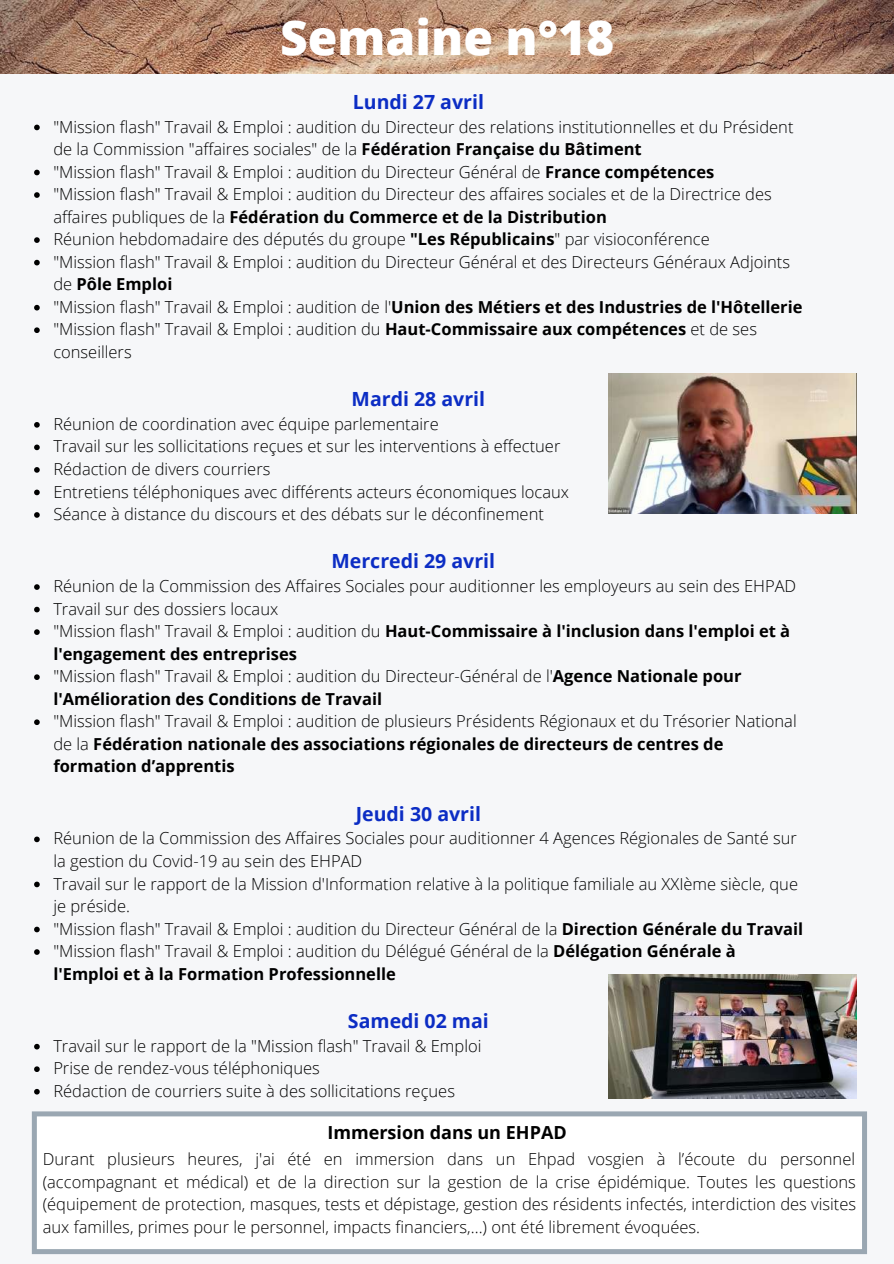
<style>
.page{position:relative;width:894px;height:1264px;background:#fff}
.page>*{position:absolute;margin:0;border:0;box-sizing:border-box;transform-origin:0 0}
.t1{font:800 48px "Open Sans";color:#fff}
.t2{font:700 19.5px "Open Sans";color:#0c2dc4}
.t3{font:700 18px "Open Sans";color:#000}
.t4{font:300 16.5px/22.5px "Open Sans";color:#000}
.s1{font-weight:700}
</style>
<div class="page">
<div style="left:0;top:0;width:893px;height:1263px;background:#f6f7f9"></div>
<img style="left:0;top:0;width:893px;height:73px">
<svg style="left:34px;top:125px;width:6px;height:5px"></svg>
<svg style="left:34px;top:170px;width:6px;height:5px"></svg>
<svg style="left:34px;top:192px;width:6px;height:6px"></svg>
<svg style="left:34px;top:237px;width:6px;height:6px"></svg>
<svg style="left:34px;top:260px;width:6px;height:5px"></svg>
<svg style="left:34px;top:305px;width:6px;height:5px"></svg>
<svg style="left:34px;top:327px;width:6px;height:6px"></svg>
<svg style="left:34px;top:422px;width:6px;height:5px"></svg>
<svg style="left:34px;top:444px;width:6px;height:6px"></svg>
<svg style="left:34px;top:467px;width:6px;height:5px"></svg>
<svg style="left:34px;top:489px;width:6px;height:6px"></svg>
<svg style="left:34px;top:512px;width:6px;height:6px"></svg>
<svg style="left:34px;top:584px;width:6px;height:6px"></svg>
<svg style="left:34px;top:606px;width:6px;height:6px"></svg>
<svg style="left:34px;top:629px;width:6px;height:6px"></svg>
<svg style="left:34px;top:674px;width:6px;height:6px"></svg>
<svg style="left:34px;top:719px;width:6px;height:6px"></svg>
<svg style="left:34px;top:836px;width:6px;height:6px"></svg>
<svg style="left:34px;top:881px;width:6px;height:6px"></svg>
<svg style="left:34px;top:926px;width:6px;height:6px"></svg>
<svg style="left:34px;top:949px;width:6px;height:5px"></svg>
<svg style="left:34px;top:1043px;width:6px;height:6px"></svg>
<svg style="left:34px;top:1066px;width:6px;height:5px"></svg>
<svg style="left:34px;top:1088px;width:6px;height:6px"></svg>
<svg style="left:32px;top:1111px;width:834px;height:143px;fill:#fff"></svg>
<img style="left:608px;top:974px;width:248px;height:123px">
<img style="left:608px;top:373px;width:248px;height:140px">
<h1 class="t1" style="left:280px;top:4px;width:335px">Semaine n°18</h1>
<p class="t2" style="left:353px;top:88px;width:133px">Lundi 27 avril</p>
<p class="t4" style="left:53px;top:115px;width:750px">"Mission flash" Travail &amp; Emploi : audition du Directeur des relations institutionnelles et du Président de la Commission "affaires sociales" de la <span class="s1">Fédération Française du Bâtiment<br></span>"Mission flash" Travail &amp; Emploi : audition du Directeur Général de <span class="s1">France compétences<br></span>"Mission flash" Travail &amp; Emploi : audition du Directeur des affaires sociales et de la Directrice des affaires publiques de la <span class="s1">Fédération du Commerce et de la Distribution<br></span>Réunion hebdomadaire des députés du groupe <span class="s1">"Les Républicains</span>" par visioconférence<br>"Mission flash" Travail &amp; Emploi : audition du Directeur Général et des Directeurs Généraux Adjoints de <span class="s1">Pôle Emploi<br></span>"Mission flash" Travail &amp; Emploi : audition de l'<span class="s1">Union des Métiers et des Industries de l'Hôtellerie </span>"Mission flash" Travail &amp; Emploi : audition du <span class="s1">Haut-Commissaire aux compétences</span> et de ses conseillers</p>
<p class="t2" style="left:351px;top:385px;width:135px">Mardi 28 avril</p>
<p class="t4" style="left:53px;top:412px;width:517px">Réunion de coordination avec équipe parlementaire<br>Travail sur les sollicitations reçues et sur les interventions à effectuer Rédaction de divers courriers<br>Entretiens téléphoniques avec différents acteurs économiques locaux Séance à distance du discours et des débats sur le déconfinement</p>
<p class="t2" style="left:331px;top:547px;width:165px">Mercredi 29 avril</p>
<p class="t4" style="left:53px;top:574px;width:744px">Réunion de la Commission des Affaires Sociales pour auditionner les employeurs au sein des EHPAD Travail sur des dossiers locaux<br>"Mission flash" Travail &amp; Emploi : audition du <span class="s1">Haut-Commissaire à l'inclusion dans l'emploi et à l'engagement des entreprises<br></span>"Mission flash" Travail &amp; Emploi : audition du Directeur-Général de l'<span class="s1">Agence Nationale pour l'Amélioration des Conditions de Travail</span></p>
<p class="t4" style="left:53px;top:709px;width:744px">"Mission flash" Travail &amp; Emploi : audition de plusieurs Présidents Régionaux et du Trésorier National de la <span class="s1">Fédération nationale des associations régionales de directeurs de centres de formation d’apprentis</span></p>
<p class="t2" style="left:355px;top:800px;width:127px">Jeudi 30 avril</p>
<p class="t4" style="left:53px;top:826px;width:751px">Réunion de la Commission des Affaires Sociales pour auditionner 4 Agences Régionales de Santé sur la gestion du Covid-19 au sein des EHPAD<br>Travail sur le rapport de la Mission d'Information relative à la politique familiale au XXIème siècle, que je préside.<br>"Mission flash" Travail &amp; Emploi : audition du Directeur Général de la <span class="s1">Direction Générale du Travail </span>"Mission flash" Travail &amp; Emploi : audition du Délégué Général de la <span class="s1">Délégation Générale à l'Emploi et à la Formation Professionnelle</span></p>
<p class="t2" style="left:348px;top:1007px;width:142px">Samedi 02 mai</p>
<p class="t4" style="left:53px;top:1034px;width:429px">Travail sur le rapport de la "Mission flash" Travail &amp; Emploi<br>Prise de rendez-vous téléphoniques<br>Rédaction de courriers suite à des sollicitations reçues</p>
<p class="t3" style="left:327px;top:1119px;width:241px">Immersion dans un EHPAD</p>
<p class="t4" style="left:43px;top:1147px;width:814px;text-align:justify">Durant plusieurs heures, j'ai été en immersion dans un Ehpad vosgien à l’écoute du personnel (accompagnant et médical) et de la direction sur la gestion de la crise épidémique. Toutes les questions (équipement de protection, masques, tests et dépistage, gestion des résidents infectés, interdiction des visites aux familles, primes pour le personnel, impacts financiers,...) ont été librement évoquées.</p>
</div>
